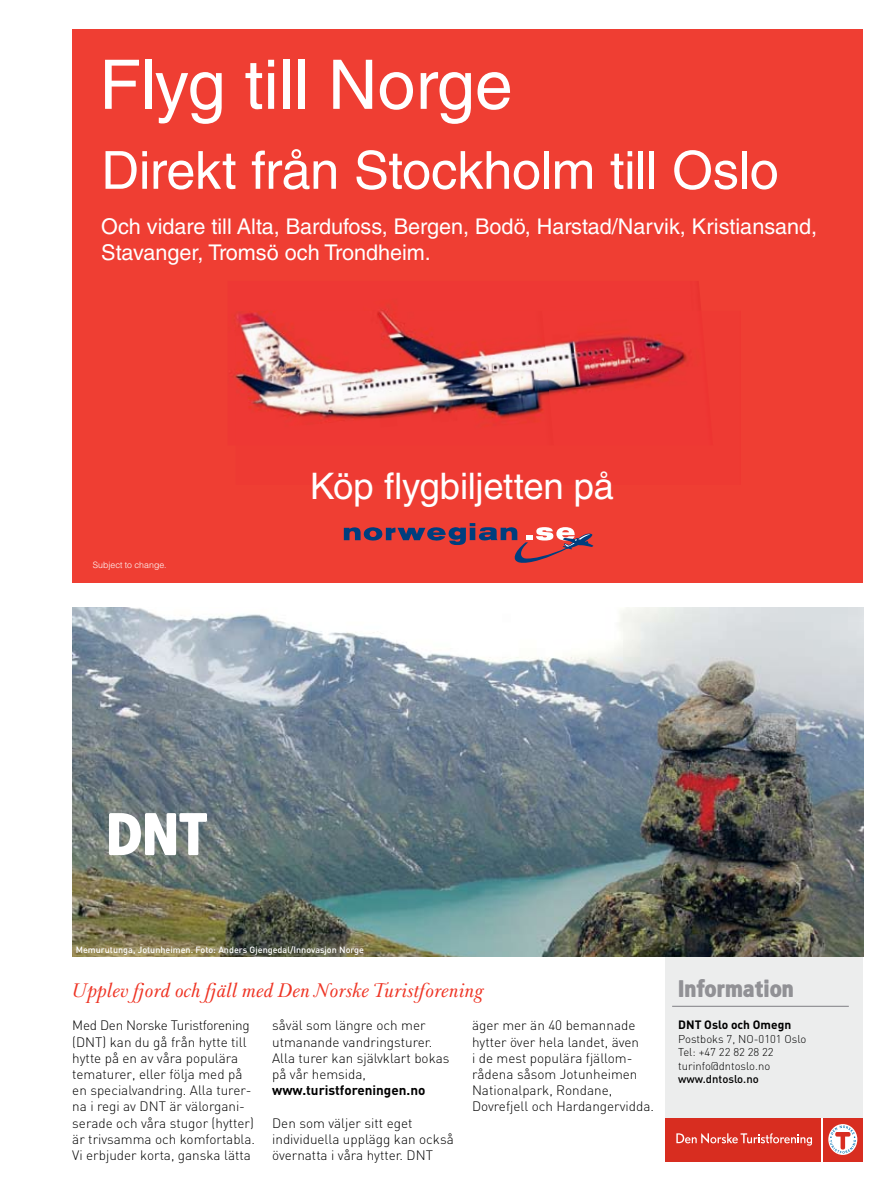
<style>
.page{position:relative;width:893px;height:1191px;background:#fff}
.page>*{position:absolute;margin:0;border:0;box-sizing:border-box;transform-origin:0 0}
.t1{font:68.4px "Helvetica LT Std Roman OV XZOXHC";color:#fff}
.t2{font:67.5px "Visit NOR";color:#fff}
.t3{font:52.5px "Helvetica LT Std Roman OV XZOXHC";letter-spacing:-.01em;color:#fff}
.t4{font:36.6px "Helvetica LT Std Roman OV XZOXHC";letter-spacing:-.01em;color:#fff}
.t5{font:27px "Visit NOR";color:#919195}
.t6{font:21.6px/26px "Helvetica LT Std Roman OV XZOXHC";color:#fff}
.t7{font:italic 21px "Baskerville 1757";color:#ee3424}
.t8{font:300 13.5px/16.2px "DIN";color:#000}
.t9{font:700 13.5px "DIN";color:#000}
.t10{font:700 12px "DIN";color:#000}
.t11{font:300 11.25px/13.5px "DIN";color:#000}
.t12{font:500 11.25px "DIN";color:#000}
.t13{font:500 9px "DIN";color:#fff}
.t14{font:8.7px "Helvetica Light OV YZOXHC";letter-spacing:.005em;color:#fff}
</style>
<div class="page">
<div style="left:665px;top:909px;width:198px;height:234px;background:#eceded"></div>
<div style="left:822px;top:1117px;width:41px;height:44px;background:#d82d20"></div>
<div style="left:665px;top:1117px;width:156px;height:44px;background:#d82d20"></div>
<svg style="left:828px;top:1124px;width:29px;height:31px"></svg>
<svg style="left:829px;top:1125px;width:27px;height:28px"></svg>
<hr style="left:821px;top:1117px;width:1px;height:44px;background:#fff">
<svg style="left:676px;top:1133px;width:136px;height:12px"></svg>
<img style="left:72px;top:607px;width:791px;height:350px">
<hr style="left:672px;top:1005px;width:177px;height:2px;background:#919195">
<div style="left:72px;top:481px;width:791px;height:102px;background:#ef3e33"></div>
<svg style="left:344px;top:523px;width:249px;height:40px"></svg>
<div style="left:72px;top:30px;width:791px;height:479px;background:#ef3e33"></div>
<img style="left:229px;top:372px;width:7px;height:7px">
<img style="left:698px;top:294px;width:3px;height:16px">
<img style="left:236px;top:311px;width:306px;height:111px">
<img style="left:542px;top:335px;width:150px;height:76px">
<h1 class="t1" style="left:99px;top:45px;width:415px">Flyg till Norge</h1>
<h3 class="t3" style="left:101px;top:140px;width:679px">Direkt från Stockholm till Oslo</h3>
<h3 class="t6" style="left:101px;top:213px;width:717px">Och vidare till Alta, Bardufoss, Bergen, Bodö, Harstad/Narvik, Kristiansand,<br>Stavanger, Tromsö och Trondheim.</h3>
<p class="t14" style="left:93px;top:560px;width:75px">Subject to change.</p>
<h2 class="t2" style="left:106px;top:799px;width:102px">DNT</h2>
<h3 class="t4" style="left:310px;top:465px;width:306px">Köp flygbiljetten på</h3>
<p class="t13" style="left:76px;top:943px;width:290px">Memurutunga, Jotunheimen. Foto: Anders Gjengedal/Innovasjon Norge</p>
<h3 class="t7" style="left:72px;top:979px;width:413px">Upplev fjord och fjäll med Den Norske Turistforening</h3>
<h3 class="t5" style="left:678px;top:975px;width:117px">Information</h3>
<p class="t8" style="left:72px;top:1017px;width:184px">Med Den Norske Turistforening (DNT) kan du gå från hytte till hytte på en av våra populära tematurer, eller följa med på en specialvandring. Alla turer&shy;na i regi av DNT är välorgani&shy;serade och våra stugor (hytter) är trivsamma och komfortabla.<br>Vi erbjuder korta, ganska lätta</p>
<p class="t8" style="left:272px;top:1017px;width:179px">såväl som längre och mer utmanande vandringsturer.<br>Alla turer kan självklart bokas på vår hemsida,</p>
<p class="t9" style="left:272px;top:1081px;width:155px">www.turistforeningen.no</p>
<p class="t8" style="left:272px;top:1114px;width:183px">Den som väljer sitt eget individuella upplägg kan också övernatta i våra hytter. DNT</p>
<p class="t8" style="left:472px;top:1017px;width:184px">äger mer än 40 bemannade hytter över hela landet, även<br>i de mest populära fjällom&shy;rådena såsom Jotunheimen<br>Nationalpark, Rondane,<br>Dovrefjell och Hardangervidda.</p>
<p class="t10" style="left:678px;top:1016px;width:115px">DNT Oslo och Omegn</p>
<p class="t11" style="left:678px;top:1031px;width:130px">Postboks 7, NO-0101 Oslo<br>Tel: +47 22 82 28 22 turinfo@dntoslo.no</p>
<p class="t12" style="left:678px;top:1071px;width:82px">www.dntoslo.no</p>
</div>
